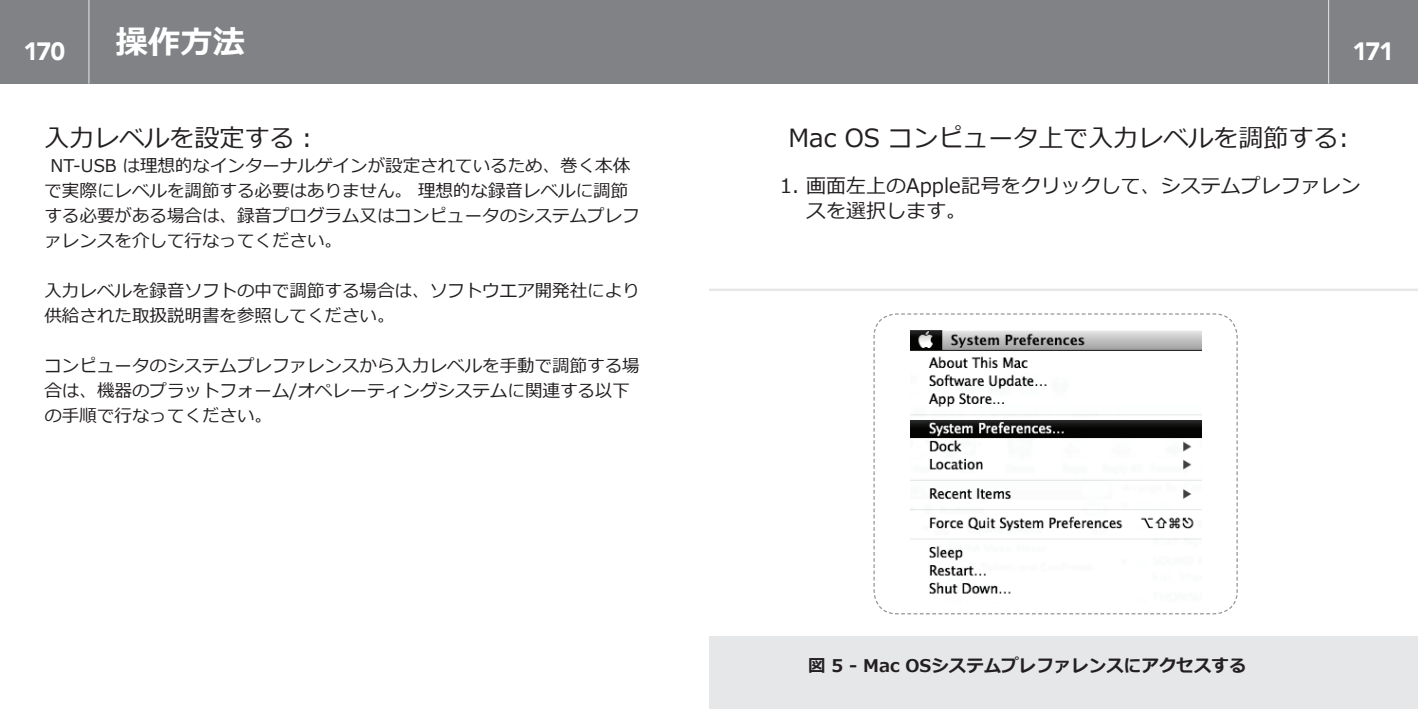
<style>
.page{position:relative;width:1418px;height:709px;background:#fff}
.page>*{position:absolute;margin:0;border:0;box-sizing:border-box;transform-origin:0 0}
.t1{font:700 32.5px "Meiryo";color:#fff}
.t2{font:25px "Meiryo";color:#231f20}
.t3{font:900 25px "Avenir";letter-spacing:-.06em;color:#fff}
.t4{font:20px/25px "Meiryo";color:#231f20}
.t5{font:17.5px/25px "Meiryo";color:#231f20}
.t6{font:700 17.5px "Meiryo";color:#231f20}
</style>
<div class="page">
<div style="left:0;top:0;width:1417px;height:84px;background:#808285"></div>
<hr style="left:88px;top:0;width:1px;height:84px;background:#e6e7e9">
<hr style="left:1328px;top:0;width:1px;height:84px;background:#e6e7e9">
<div style="left:709px;top:636px;width:708px;height:73px;background:#e6e7e9"></div>
<hr style="left:709px;top:288px;width:708px;height:3px;background:#e6e7e9">
<svg style="left:873px;top:313px;width:365px;height:302px"></svg>
<h2 class="t3" style="left:24px;top:30px;width:43px">170</h2>
<h1 class="t1" style="left:115px;top:20px;width:131px">操作方法</h1>
<h2 class="t2" style="left:44px;top:120px;width:276px">入力レベルを設定する：</h2>
<p class="t5" style="left:44px;top:154px;width:596px;text-indent:6px">NT-USB は理想的なインターナルゲインが設定されているため、巻く本体で実際にレベルを調節する必要はありません。 理想的な録音レベルに調節する必要がある場合は、録音プログラム又はコンピュータのシステムプレファレンスを介して行なってください。</p>
<p class="t5" style="left:44px;top:279px;width:596px">入力レベルを録音ソフトの中で調節する場合は、ソフトウエア開発社により供給された取扱説明書を参照してください。</p>
<p class="t5" style="left:44px;top:354px;width:596px">コンピュータのシステムプレファレンスから入力レベルを手動で調節する場合は、機器のプラットフォーム/オペレーティングシステムに関連する以下の手順で行なってください。</p>
<h2 class="t3" style="left:1352px;top:30px;width:43px">171</h2>
<h2 class="t2" style="left:788px;top:120px;width:562px">Mac OS コンピュータ上で入力レベルを調節する:</h2>
<p class="t4" style="left:806px;top:174px;width:556px;text-indent:-26px">1. 画面左上のApple記号をクリックして、システムプレファレンスを選択します。</p>
<p class="t6" style="left:808px;top:654px;width:440px">図 5 - Mac OSシステムプレファレンスにアクセスする</p>
</div>
